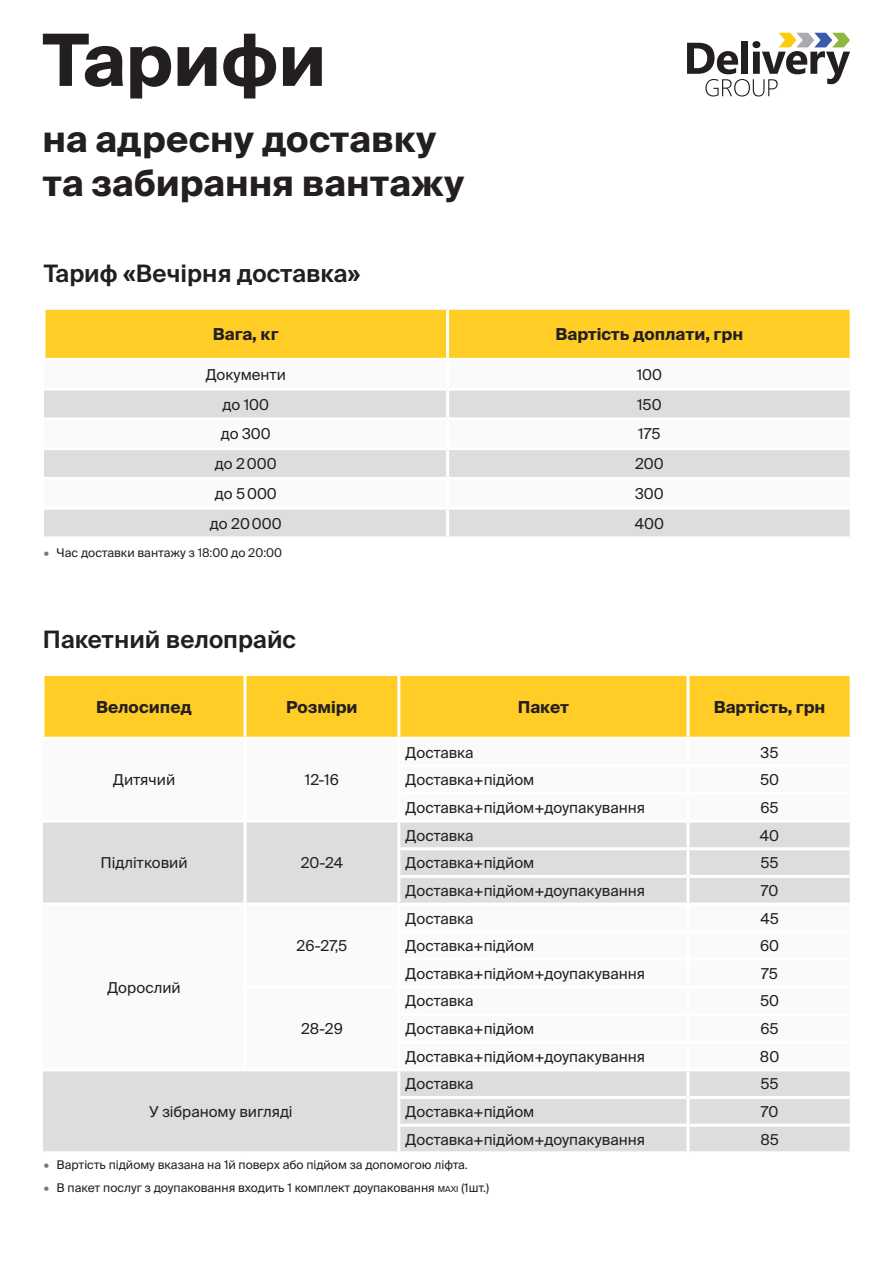
<style>
.page{position:relative;width:893px;height:1263px;background:#fff}
.page>*{position:absolute;margin:0;border:0;box-sizing:border-box;transform-origin:0 0}
.t1{font:700 72px "Suisse Intl";color:#231f20}
.t2{font:700 36px/43.2px "Suisse Intl";color:#231f20}
.t3{font:600 24px "Suisse Intl";color:#231f20}
.t4{font:700 16.5px "Suisse Intl";color:#231f20}
.t5{font:15px "Suisse Intl";color:#231f20}
.t6{font:12px "Suisse Intl";color:#231f20}
.s1{color:#76787b}
.s2{font-size:8.4px}
</style>
<div class="page">
<svg style="left:687px;top:33px;width:163px;height:64px"></svg>
<div style="left:46px;top:310px;width:804px;height:48px;background:#ffcd26"></div>
<div style="left:44px;top:391px;width:806px;height:26px;background:#dcdddf"></div>
<div style="left:44px;top:450px;width:806px;height:27px;background:#dcdddf"></div>
<div style="left:44px;top:510px;width:806px;height:26px;background:#dcdddf"></div>
<hr style="left:446px;top:391px;width:3px;height:26px;background:#fff">
<hr style="left:446px;top:450px;width:3px;height:27px;background:#fff">
<hr style="left:446px;top:510px;width:3px;height:26px;background:#fff">
<hr style="left:446px;top:310px;width:3px;height:48px;background:#fff">
<div style="left:44px;top:676px;width:806px;height:61px;background:#ffcd26"></div>
<div style="left:43px;top:823px;width:807px;height:79px;background:#dcdddf"></div>
<div style="left:43px;top:1071px;width:807px;height:80px;background:#dcdddf"></div>
<hr style="left:689px;top:847px;width:161px;height:3px;background:#fff">
<hr style="left:689px;top:875px;width:161px;height:3px;background:#fff">
<hr style="left:689px;top:1096px;width:161px;height:3px;background:#fff">
<hr style="left:689px;top:1124px;width:161px;height:3px;background:#fff">
<hr style="left:400px;top:847px;width:286px;height:3px;background:#fff">
<hr style="left:400px;top:875px;width:286px;height:3px;background:#fff">
<hr style="left:400px;top:1096px;width:286px;height:3px;background:#fff">
<hr style="left:400px;top:1124px;width:286px;height:3px;background:#fff">
<hr style="left:243px;top:821px;width:3px;height:28px;background:#fff">
<hr style="left:397px;top:823px;width:3px;height:26px;background:#fff">
<hr style="left:686px;top:823px;width:3px;height:26px;background:#fff">
<hr style="left:243px;top:849px;width:3px;height:27px;background:#fff">
<hr style="left:397px;top:849px;width:3px;height:27px;background:#fff">
<hr style="left:686px;top:849px;width:3px;height:27px;background:#fff">
<hr style="left:243px;top:876px;width:3px;height:28px;background:#fff">
<hr style="left:397px;top:876px;width:3px;height:26px;background:#fff">
<hr style="left:686px;top:876px;width:3px;height:26px;background:#fff">
<hr style="left:397px;top:1071px;width:3px;height:26px;background:#fff">
<hr style="left:686px;top:1071px;width:3px;height:26px;background:#fff">
<hr style="left:397px;top:1097px;width:3px;height:28px;background:#fff">
<hr style="left:686px;top:1097px;width:3px;height:28px;background:#fff">
<hr style="left:397px;top:1125px;width:3px;height:26px;background:#fff">
<hr style="left:686px;top:1125px;width:3px;height:26px;background:#fff">
<hr style="left:243px;top:676px;width:3px;height:61px;background:#fff">
<hr style="left:397px;top:676px;width:3px;height:61px;background:#fff">
<hr style="left:686px;top:676px;width:3px;height:61px;background:#fff">
<p class="t1" style="left:43px;top:19px;width:285px">Тарифи</p>
<p class="t2" style="left:43px;top:118px;width:424px">на адресну доставку та забирання вантажу</p>
<p class="t3" style="left:44px;top:260px;width:318px">Тариф «Вечірня доставка»</p>
<p class="t4" style="left:213px;top:325px;width:67px">Вага, кг</p>
<p class="t4" style="left:555px;top:325px;width:189px">Вартість доплати, грн</p>
<p class="t5" style="left:205px;top:366px;width:82px">Документи</p>
<p class="t5" style="left:637px;top:366px;width:27px">100</p>
<p class="t5" style="left:222px;top:396px;width:48px">до 100</p>
<p class="t5" style="left:637px;top:396px;width:26px">150</p>
<p class="t5" style="left:221px;top:425px;width:51px">до 300</p>
<p class="t5" style="left:638px;top:425px;width:24px">175</p>
<p class="t5" style="left:215px;top:455px;width:63px">до 2000</p>
<p class="t5" style="left:635px;top:455px;width:30px">200</p>
<p class="t5" style="left:215px;top:485px;width:64px">до 5000</p>
<p class="t5" style="left:635px;top:485px;width:30px">300</p>
<p class="t5" style="left:210px;top:515px;width:73px">до 20000</p>
<p class="t5" style="left:635px;top:515px;width:31px">400</p>
<p class="t6" style="left:44px;top:546px;width:240px"><span class="s1">•</span> Час доставки вантажу з 18:00 до 20:00</p>
<p class="t3" style="left:43px;top:626px;width:255px">Пакетний велопрайс</p>
<p class="t4" style="left:96px;top:697px;width:97px">Велосипед</p>
<p class="t4" style="left:286px;top:697px;width:73px">Розміри</p>
<p class="t4" style="left:518px;top:697px;width:53px">Пакет</p>
<p class="t4" style="left:714px;top:697px;width:113px">Вартість, грн</p>
<p class="t5" style="left:113px;top:771px;width:64px">Дитячий</p>
<p class="t5" style="left:305px;top:771px;width:36px">12-16</p>
<p class="t5" style="left:100px;top:854px;width:89px">Підлітковий</p>
<p class="t5" style="left:301px;top:854px;width:44px">20-24</p>
<p class="t5" style="left:107px;top:979px;width:75px">Дорослий</p>
<p class="t5" style="left:297px;top:937px;width:52px">26-27,5</p>
<p class="t5" style="left:301px;top:1020px;width:43px">28-29</p>
<p class="t5" style="left:149px;top:1103px;width:145px">У зібраному вигляді</p>
<p class="t5" style="left:405px;top:744px;width:70px">Доставка</p>
<p class="t5" style="left:761px;top:744px;width:19px">35</p>
<p class="t5" style="left:405px;top:771px;width:131px">Доставка+підйом</p>
<p class="t5" style="left:760px;top:771px;width:21px">50</p>
<p class="t5" style="left:405px;top:799px;width:241px">Доставка+підйом+доупакування</p>
<p class="t5" style="left:760px;top:799px;width:20px">65</p>
<p class="t5" style="left:405px;top:827px;width:70px">Доставка</p>
<p class="t5" style="left:760px;top:827px;width:21px">40</p>
<p class="t5" style="left:405px;top:854px;width:131px">Доставка+підйом</p>
<p class="t5" style="left:760px;top:854px;width:20px">55</p>
<p class="t5" style="left:405px;top:882px;width:241px">Доставка+підйом+доупакування</p>
<p class="t5" style="left:761px;top:882px;width:19px">70</p>
<p class="t5" style="left:405px;top:909px;width:70px">Доставка</p>
<p class="t5" style="left:760px;top:909px;width:20px">45</p>
<p class="t5" style="left:405px;top:937px;width:131px">Доставка+підйом</p>
<p class="t5" style="left:760px;top:937px;width:21px">60</p>
<p class="t5" style="left:405px;top:965px;width:241px">Доставка+підйом+доупакування</p>
<p class="t5" style="left:761px;top:965px;width:18px">75</p>
<p class="t5" style="left:405px;top:992px;width:70px">Доставка</p>
<p class="t5" style="left:760px;top:992px;width:21px">50</p>
<p class="t5" style="left:405px;top:1020px;width:131px">Доставка+підйом</p>
<p class="t5" style="left:760px;top:1020px;width:20px">65</p>
<p class="t5" style="left:405px;top:1048px;width:241px">Доставка+підйом+доупакування</p>
<p class="t5" style="left:760px;top:1048px;width:21px">80</p>
<p class="t5" style="left:405px;top:1075px;width:70px">Доставка</p>
<p class="t5" style="left:760px;top:1075px;width:20px">55</p>
<p class="t5" style="left:405px;top:1103px;width:131px">Доставка+підйом</p>
<p class="t5" style="left:761px;top:1103px;width:19px">70</p>
<p class="t5" style="left:405px;top:1131px;width:241px">Доставка+підйом+доупакування</p>
<p class="t5" style="left:760px;top:1131px;width:20px">85</p>
<p class="t6" style="left:44px;top:1158px;width:426px"><span class="s1">•</span> Вартість підйому вказана на 1й поверх або підйом за допомогою ліфта.</p>
<p class="t6" style="left:44px;top:1181px;width:447px"><span class="s1">•</span> В пакет послуг з доупаковання входить 1 комплект доупаковання <span class="s2">MAXI</span> (1шт.)</p>
</div>
